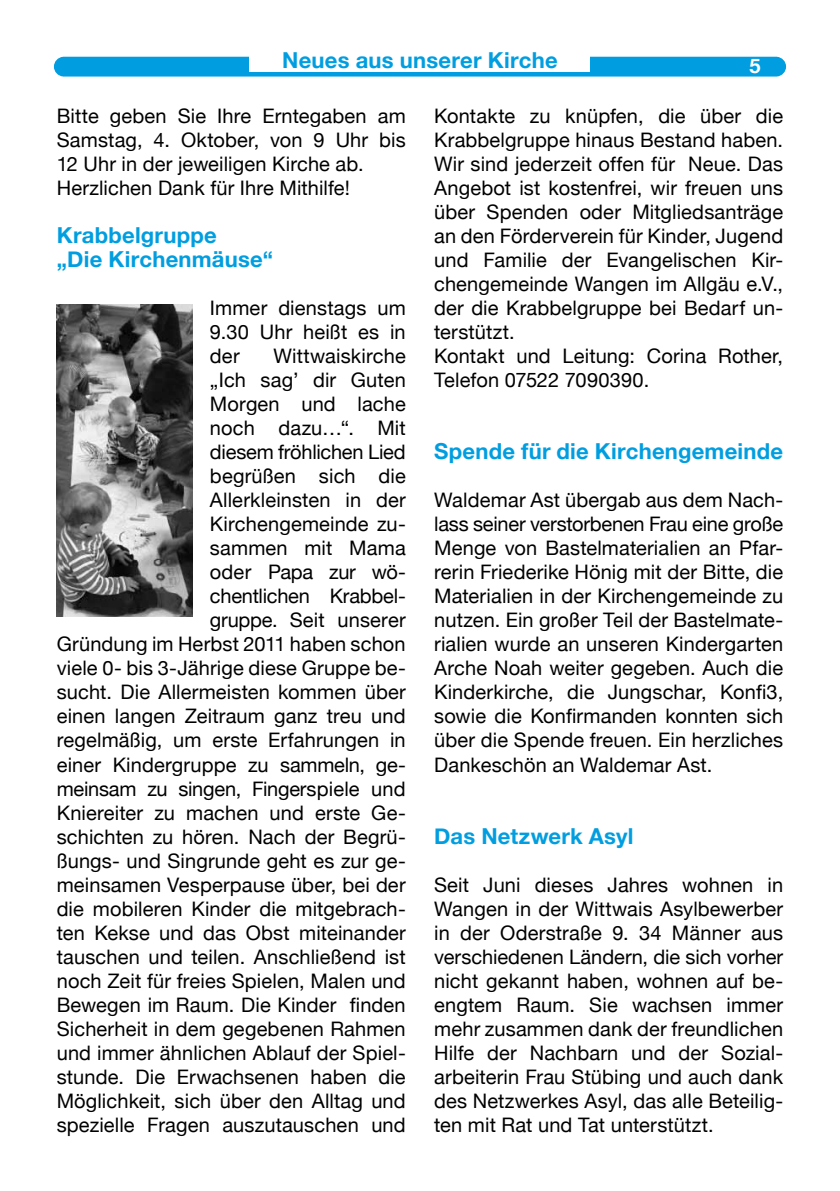
<style>
.page{position:relative;width:840px;height:1191px;background:#fff}
.page>*{position:absolute;margin:0;border:0;box-sizing:border-box;transform-origin:0 0}
.t1{font:700 22px/24px "Helvetica Neue";letter-spacing:.01em;color:#009ee0}
.t2{font:20px/24px "Helvetica Neue";letter-spacing:.005em;color:#000;text-align:justify}
.t3{font:700 20px "Helvetica Neue";color:#fff}
</style>
<div class="page">
<svg style="left:54px;top:57px;width:731px;height:20px;background:#0aa1e1"></svg>
<div style="left:249px;top:52px;width:341px;height:20px;background:#fff"></div>
<img style="left:57px;top:305px;width:136px;height:312px">
<p class="t1" style="left:282px;top:48px;width:277px">Neues aus unserer Kirche</p>
<p class="t3" style="left:749px;top:54px;width:13px">5</p>
<p class="t2" style="left:57px;top:104px;width:350px;text-align:left">Bitte geben Sie Ihre Erntegaben am Samstag, 4. Oktober, von 9 Uhr bis 12 Uhr in der jeweiligen Kirche ab.<br>Herzlichen Dank für Ihre Mithilfe!</p>
<p class="t1" style="left:57px;top:223px;width:217px">Krabbelgruppe<br>„Die Kirchenmäuse“</p>
<p class="t2" style="left:210px;top:296px;width:197px">Immer dienstags um 9.30 Uhr heißt es in der</p>
<p class="t2" style="left:434px;top:104px;width:350px;text-align:left">Kontakte zu knüpfen, die über die Krabbelgruppe hinaus Bestand haben.<br>Wir sind jederzeit offen für Neue. Das Angebot ist kostenfrei, wir freuen uns über Spenden oder Mitgliedsanträge an den Förderverein für Kinder, Jugend und Familie der Evangelischen Kir&shy;chengemeinde Wangen im Allgäu e.V., der die Krabbelgruppe bei Bedarf un&shy;terstützt.<br>Kontakt und Leitung: Corina Rother, Telefon 07522 7090390.</p>
<p class="t2" style="left:57px;top:344px;width:350px;text-align:right">Wittwaiskirche<br>„Ich sag’ dir Guten<br>Morgen und lache<br>noch dazu…“. Mit<br>diesem fröhlichen Lied<br>begrüßen sich die<br>Allerkleinsten in der<br>Kirchengemeinde zu-<br>sammen mit Mama<br>oder Papa zur wö-<br>chentlichen Krabbel-<br>gruppe. Seit unserer<br>Gründung im Herbst 2011 haben schon viele 0- bis 3-Jährige diese Gruppe be&shy;sucht. Die Allermeisten kommen über einen langen Zeitraum ganz treu und regelmäßig, um erste Erfahrungen in einer Kindergruppe zu sammeln, ge&shy;meinsam zu singen, Fingerspiele und<br>Kniereiter zu machen und erste Ge&shy;schichten zu hören. Nach der Begrü&shy;ßungs- und Singrunde geht es zur ge&shy;meinsamen Vesperpause über, bei der die mobileren Kinder die mitgebrach&shy;ten Kekse und das Obst miteinander tauschen und teilen. Anschließend ist noch Zeit für freies Spielen, Malen und<br>Bewegen im Raum. Die Kinder finden<br>Sicherheit in dem gegebenen Rahmen und immer ähnlichen Ablauf der Spiel&shy;stunde. Die Erwachsenen haben die<br>Möglichkeit, sich über den Alltag und spezielle Fragen auszutauschen und</p>
<p class="t1" style="left:434px;top:439px;width:350px">Spende für die Kirchengemeinde</p>
<p class="t2" style="left:434px;top:488px;width:350px">Waldemar Ast übergab aus dem Nach&shy;lass seiner verstorbenen Frau eine große Menge von Bastelmaterialien an Pfar&shy;rerin Friederike Hönig mit der Bitte, die Materialien in der Kirchengemeinde zu nutzen. Ein großer Teil der Bastelmate&shy;rialien wurde an unseren Kindergarten Arche Noah weiter gegeben. Auch die Kinderkirche, die Jungschar, Konfi3, sowie die Konfirmanden konnten sich über die Spende freuen. Ein herzliches Dankeschön an Waldemar Ast.</p>
<p class="t1" style="left:434px;top:823px;width:201px">Das Netzwerk Asyl</p>
<p class="t2" style="left:434px;top:872px;width:350px">Seit Juni dieses Jahres wohnen in Wangen in der Wittwais Asylbewerber in der Oderstraße 9. 34 Männer aus verschiedenen Ländern, die sich vorher nicht gekannt haben, wohnen auf be&shy;engtem Raum. Sie wachsen immer mehr zusammen dank der freundlichen Hilfe der Nachbarn und der Sozial&shy;arbeiterin Frau Stübing und auch dank des Netzwerkes Asyl, das alle Beteilig&shy;ten mit Rat und Tat unterstützt.</p>
</div>
